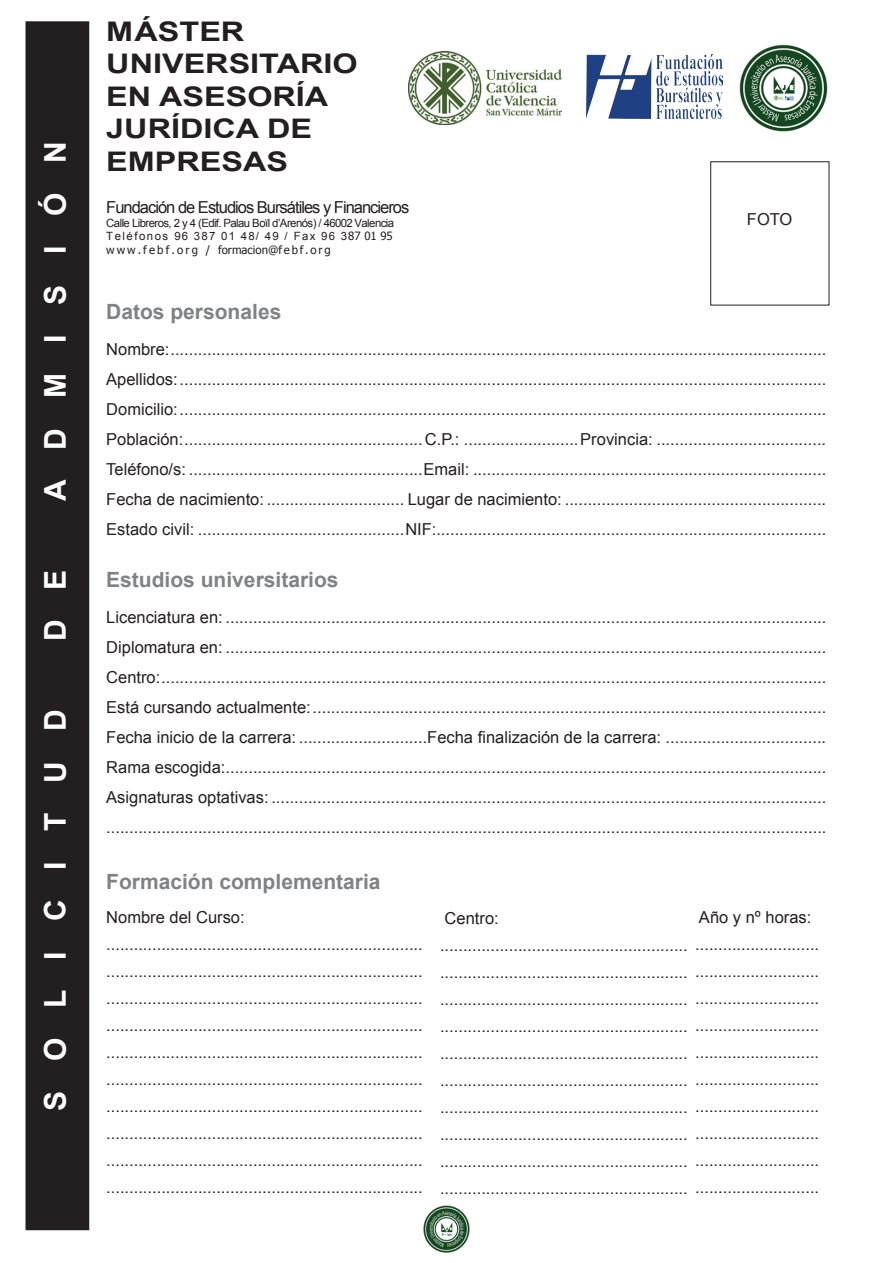
<style>
.page{position:relative;width:893px;height:1263px;background:#fff}
.page>*{position:absolute;margin:0;border:0;box-sizing:border-box;transform-origin:0 0}
.t1{font:700 30px "Arial";letter-spacing:1em;color:#fff}
.t2{font:700 27px/32.4px "Arial";color:#231f20;scale:1.2 1}
.t3{font:700 21px "Arial";color:#808285}
.t4{font:16.5px/27px "Arial";color:#231f20}
.t5{font:16.5px "Arial";letter-spacing:-.06em;color:#231f20}
.t6{font:11.4px/13.5px "Arial";letter-spacing:-.05em;color:#231f20}
.t7{font:11.4px "Tahoma";letter-spacing:.16em;color:#231f20}
.s1{font-family:"Tahoma"}
</style>
<div class="page">
<div style="left:26px;top:22px;width:62px;height:1207px;background:#231f20"></div>
<div style="left:26px;top:21px;width:63px;height:1209px;border:2px solid #231f20"></div>
<img style="left:586px;top:54px;width:137px;height:64px">
<img style="left:408px;top:52px;width:154px;height:73px">
<img style="left:739px;top:44px;width:89px;height:88px">
<img style="left:423px;top:1205px;width:47px;height:48px">
<h1 class="t1" style="left:35px;top:501px;width:361px;rotate:-90deg">ADMISIÓN</h1>
<h1 class="t1" style="left:35px;top:641px;width:73px;rotate:-90deg">D E</h1>
<h1 class="t1" style="left:35px;top:1111px;width:403px;rotate:-90deg">SOLICITUD</h1>
<h2 class="t2" style="left:106px;top:16px;width:211px">MÁSTER<br>UNIVERSITARIO<br>EN ASESORÍA<br>JURÍDICA DE<br>EMPRESAS</h2>
<p class="t5" style="left:106px;top:196px;width:305px">Fundación de Estudios Bursátiles y Financieros</p>
<p class="t6" style="left:106px;top:216px;width:289px">Calle Libreros, 2 y 4 (Edif. Palau Boïl d’Arenós) / 46002 Valencia<br>Teléfonos 96 387 01 48/ 49 / Fax 96 3<span class="s1">87 01 95</span></p>
<p class="t7" style="left:106px;top:242px;width:226px">www.febf.org / formacion@febf.org</p>
<p class="t3" style="left:106px;top:298px;width:177px">Datos personales</p>
<p class="t4" style="left:747px;top:205px;width:47px">FOTO</p>
<p class="t4" style="left:106px;top:334px;width:722px;line-height:30px;text-align:justify">Nombre:...............................................................................................................................................<br>Apellidos:.............................................................................................................................................<br>Domicilio:.............................................................................................................................................<br>Población:....................................................C.P.: .........................Provincia: .....................................<br>Teléfono/s: ...................................................Email: .............................................................................<br>Fecha de nacimiento: .............................. Lugar de nacimiento: .........................................................<br>Estado civil: .............................................NIF:.....................................................................................</p>
<p class="t3" style="left:106px;top:566px;width:234px">Estudios universitarios</p>
<p class="t4" style="left:106px;top:602px;width:722px;line-height:30px;text-align:justify">Licenciatura en: ...................................................................................................................................<br>Diplomatura en: ...................................................................................................................................<br>Centro:.................................................................................................................................................<br>Está cursando actualmente:................................................................................................................<br>Fecha inicio de la carrera: ............................Fecha finalización de la carrera: ...................................<br>Rama escogida:...................................................................................................................................<br>Asignaturas optativas: ......................................................................................................................... .............................................................................................................................................................</p>
<p class="t3" style="left:106px;top:868px;width:276px">Formación complementaria</p>
<p class="t4" style="left:106px;top:904px;width:318px">Nombre del Curso: ..................................................................... ..................................................................... ..................................................................... ..................................................................... ..................................................................... ..................................................................... ..................................................................... ..................................................................... ..................................................................... .....................................................................</p>
<p class="t4" style="left:440px;top:905px;width:249px">Centro: ...................................................... ...................................................... ...................................................... ...................................................... ...................................................... ...................................................... ...................................................... ...................................................... ...................................................... ......................................................</p>
<p class="t4" style="left:695px;top:904px;width:125px">Año y nº horas: ........................... ........................... ........................... ........................... ........................... ........................... ........................... ........................... ........................... ...........................</p>
</div>
